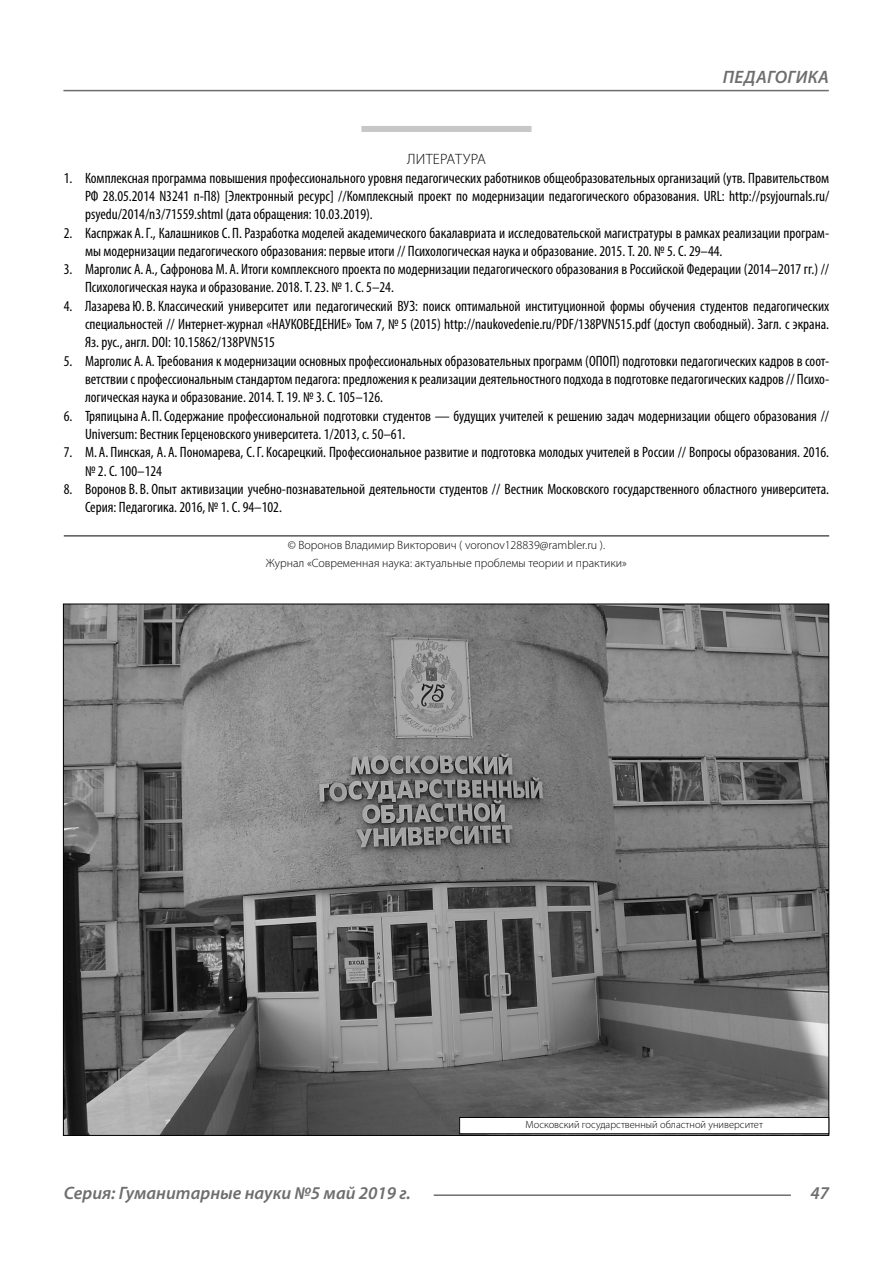
<style>
.page{position:relative;width:893px;height:1263px;background:#fff}
.page>*{position:absolute;margin:0;border:0;box-sizing:border-box;transform-origin:0 0}
.t1{font:italic 600 18px "Myriad Pro";color:#6e6e6e}
.t2{font:condensed 15px/18.3px "Myriad Pro";color:#000}
.Literature{font:300 15px "Myriad Pro";letter-spacing:.02em;color:#000}
.Copy{font:300 12px/18.3px "Myriad Pro";color:#000;text-align:center}
.Author-doc{font:300 10.5px "Myriad Pro";color:#000}
</style>
<div class="page">
<div style="left:361px;top:126px;width:170px;height:6px;background:#c7c7c7"></div>
<hr style="left:64px;top:535px;width:765px;height:1px;background:#000">
<hr style="left:63px;top:90px;width:766px;height:1px;background:#6e6e6e">
<hr style="left:434px;top:1194px;width:357px;height:2px;background:#6e6e6e">
<img style="left:65px;top:606px;width:762px;height:528px">
<div style="left:460px;top:1117px;width:369px;height:17px;background:#fff"></div>
<div style="left:459px;top:1117px;width:370px;height:17px;border:1px solid #000"></div>
<p class="t1" style="left:723px;top:66px;width:24px">Педагогика</p>
<p class="Literature" style="left:407px;top:150px;width:80px">ЛИТЕРАТУРА</p>
<p class="t2" style="left:85px;top:168px;width:746px;text-align:justify;text-indent:-21px">1. Комплексная программа повышения профессионального уровня педагогических работников общеобразовательных организаций (утв. Правительством РФ 28.05.2014 N3241 п-П8) [Электронный ресурс] //Комплексный проект по модернизации педагогического образования. URL: http://psyjournals.ru/ psyedu/2014/n3/71559.shtml (дата обращения: 10.03.2019).</p>
<p class="t2" style="left:85px;top:223px;width:746px;text-indent:-21px">2. Каспржак А.Г., Калашников С. П. Разработка моделей академического бакалавриата и исследовательской магистратуры в рамках реализации програм&shy;мы модернизации педагогического образования: первые итоги // Психологическая наука и образование. 2015. Т. 20. № 5. C. 29–44.</p>
<p class="t2" style="left:85px;top:260px;width:746px;text-indent:-21px">3. Марголис А. А., Сафронова М. А. Итоги комплексного проекта по модернизации педагогического образования в Российской Федерации (2014–2017 гг.) //<br>Психологическая наука и образование. 2018. Т. 23. № 1. C. 5–24.</p>
<p class="t2" style="left:85px;top:296px;width:746px;text-align:justify;text-indent:-21px">4. Лазарева Ю. В. Классический университет или педагогический ВУЗ: поиск оптимальной институционной формы обучения студентов педагогических специальностей // Интернет-журнал «НАУКОВЕДЕНИЕ» Том 7, № 5 (2015) http://naukovedenie.ru/PDF/138PVN515.pdf (доступ свободный). Загл. с экрана.<br>Яз. рус., англ. DOI: 10.15862/138PVN515</p>
<p class="t2" style="left:85px;top:351px;width:746px;text-align:justify;text-indent:-21px">5. Марголис А. А. Требования к модернизации основных профессиональных образовательных программ (ОПОП) подготовки педагогических кадров в соот&shy;ветствии с профессиональным стандартом педагога: предложения к реализации деятельностного подхода в подготовке педагогических кадров // Психо&shy;логическая наука и образование. 2014. Т. 19. № 3. C. 105–126.</p>
<p class="t2" style="left:85px;top:406px;width:746px;text-indent:-21px">6. Тряпицына А. П. Содержание профессиональной подготовки студентов — будущих учителей к решению задач модернизации общего образования //<br>Universum: Вестник Герценовского университета. 1/2013, с. 50–61.</p>
<p class="t2" style="left:85px;top:443px;width:746px;text-indent:-21px">7. М. А. Пинская, А. А. Пономарева, С.Г. Косарецкий. Профессиональное развитие и подготовка молодых учителей в России // Вопросы образования. 2016. № 2. С. 100–124</p>
<p class="t2" style="left:85px;top:480px;width:746px;text-indent:-21px">8. Воронов В. В. Опыт активизации учебно-познавательной деятельности студентов // Вестник Московского государственного областного университета.<br>Серия: Педагогика. 2016, № 1. С. 94–102.</p>
<p class="Copy" style="left:266px;top:536px;width:363px">© Воронов Владимир Викторович ( voronov128839@rambler.ru ).<br>Журнал «Современная наука: актуальные проблемы теории и практики»</p>
<p class="Author-doc" style="left:525px;top:1118px;width:239px">Московский государственный областной университет</p>
<p class="t1" style="left:64px;top:1182px;width:349px">Серия: Гуманитарные науки №5 май 2019 г.</p>
<p class="t1" style="left:810px;top:1182px;width:20px">47</p>
</div>
